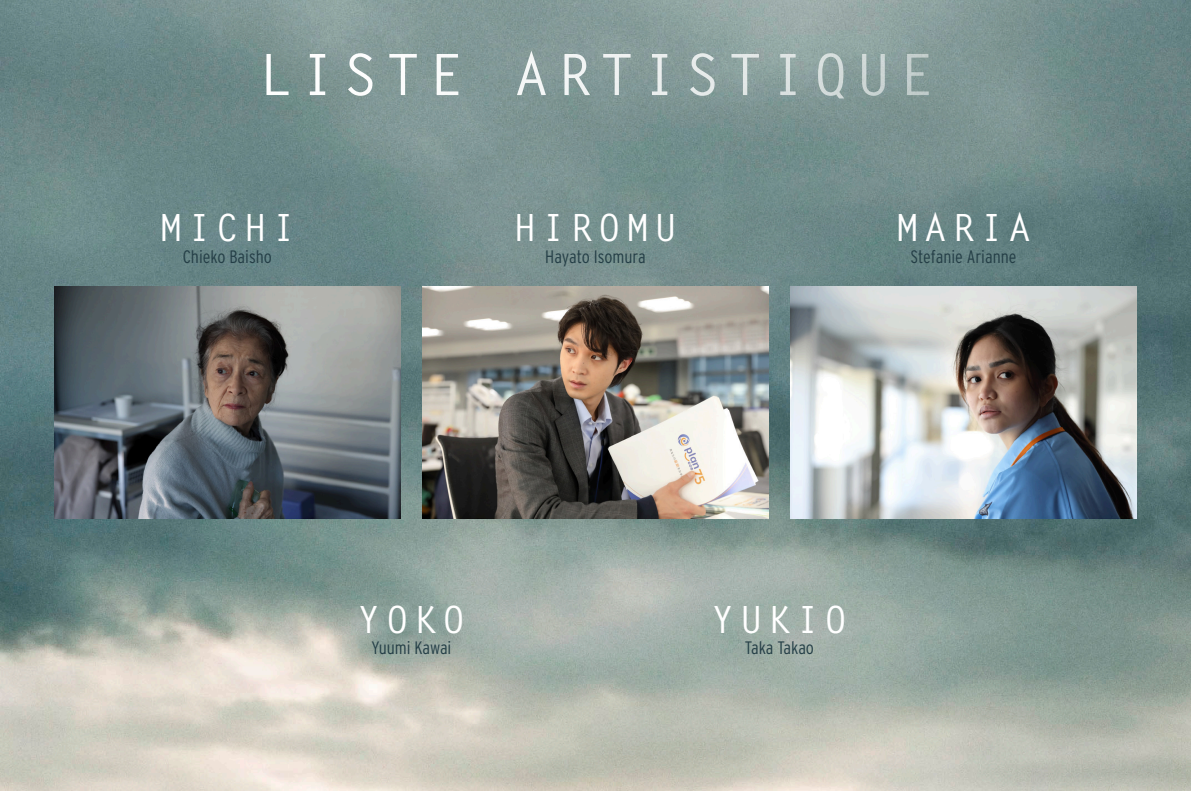
<style>
.page{position:relative;width:1191px;height:791px;background:#fff}
.page>*{position:absolute;margin:0;border:0;box-sizing:border-box;transform-origin:0 0}
.t1{font:700 57px "Letter Gothic Std";letter-spacing:.15em;color:#fff}
.t2{font:700 37.5px "Letter Gothic Std";letter-spacing:.15em;color:#fff}
.t3{font:300 18px "Interstate Condensed";color:#243e46}
</style>
<div class="page">
<img style="left:0;top:0;width:1191px;height:791px">
<img style="left:54px;top:287px;width:347px;height:231px">
<img style="left:422px;top:287px;width:347px;height:231px">
<img style="left:790px;top:287px;width:347px;height:231px">
<h1 class="t1" style="left:258px;top:40px;width:677px">LISTE ARTISTIQUE</h1>
<h2 class="t2" style="left:160px;top:205px;width:136px">MICHI</h2>
<p class="t3" style="left:183px;top:246px;width:91px">Chieko Baisho</p>
<h2 class="t2" style="left:514px;top:205px;width:165px">HIROMU</h2>
<p class="t3" style="left:545px;top:246px;width:102px">Hayato Isomura</p>
<h2 class="t2" style="left:896px;top:205px;width:136px">MARIA</h2>
<p class="t3" style="left:910px;top:246px;width:107px">Stefanie Arianne</p>
<h2 class="t2" style="left:358px;top:596px;width:108px">YOKO</h2>
<p class="t3" style="left:371px;top:638px;width:82px">Yuumi Kawai</p>
<h2 class="t2" style="left:712px;top:596px;width:136px">YUKIO</h2>
<p class="t3" style="left:745px;top:638px;width:71px">Taka Takao</p>
</div>
